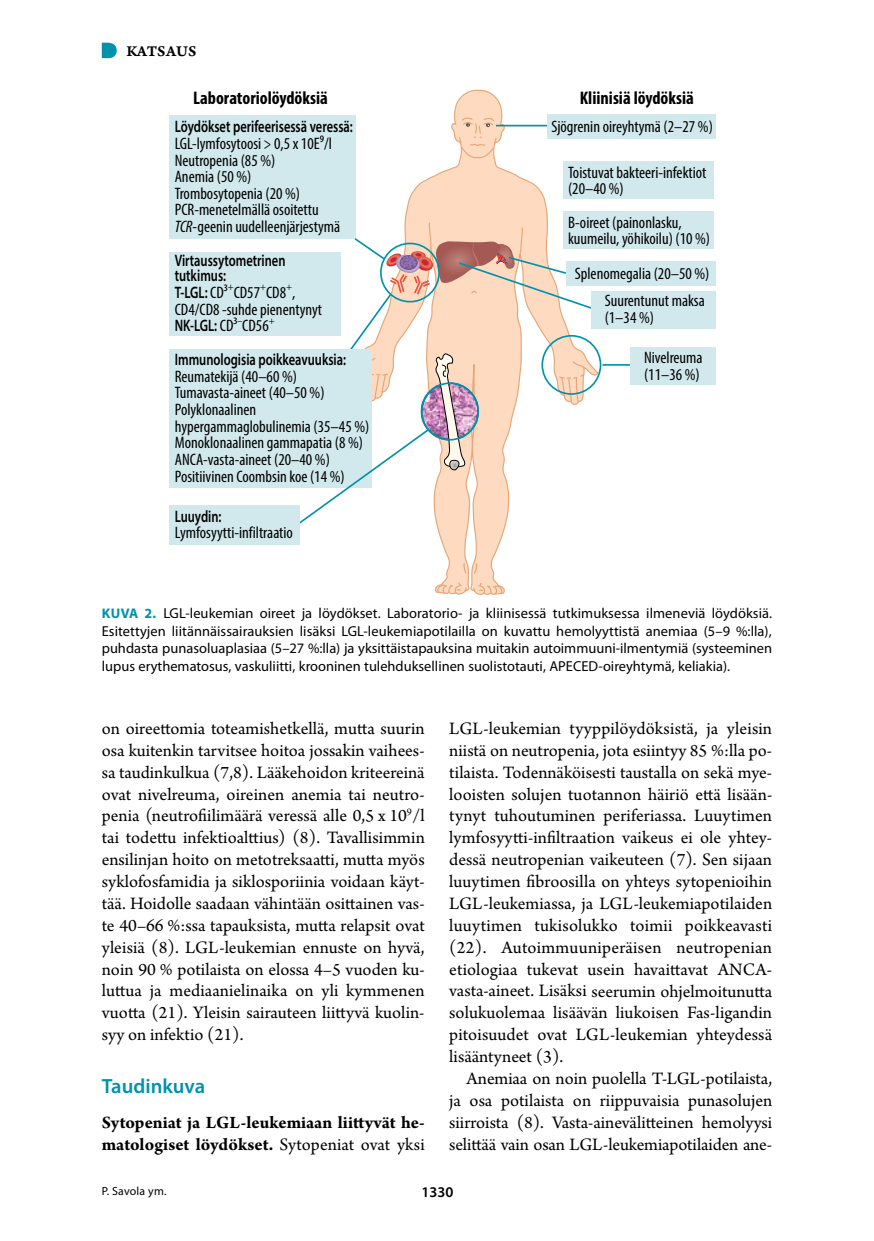
<style>
.page{position:relative;width:874px;height:1241px;background:#fff}
.page>*{position:absolute;margin:0;border:0;box-sizing:border-box;transform-origin:0 0}
.t1{font:600 20.65px "Myriad Pro";color:#0092ac}
.t2{font:18.38px/21.9px "Arno Pro";color:#000;text-align:justify}
.t3{font:700 18.38px/21.9px "Arno Pro";color:#000}
.t4{font:700 condensed 18.2px "Myriad Pro";color:#000}
.t5{font:condensed 16.62px/16.6px "Myriad Pro";color:#000}
.t6{font:600 16.62px/14.9px "Myriad Pro";color:#000;scale:.75 1}
.t7{font:15.75px "Arno Pro Smbd Caption";letter-spacing:.005em;color:#000}
.t8{font:600 14.88px "Myriad Pro";color:#000}
.t9{font:14.35px/17.5px "Myriad Pro";color:#000;text-align:justify}
.t10{font:11.9px "Myriad Pro";letter-spacing:.02em;color:#000}
.t11{font:condensed 9.97px "Myriad Pro";color:#000}
.s1{font-style:italic}
.s2{font-weight:600;font-stretch:normal}
.s3{font-weight:700;font-size:14px;color:#0092ac}
.s4{font-weight:400}
</style>
<div class="page">
<div style="left:169px;top:116px;width:186px;height:123px;background:#d1e8ed"></div>
<div style="left:169px;top:252px;width:171px;height:83px;background:#d1e8ed"></div>
<svg style="left:348px;top:89px;width:251px;height:505px"></svg>
<svg style="left:463px;top:561px;width:14px;height:14px"></svg>
<svg style="left:436px;top:581px;width:67px;height:14px"></svg>
<svg style="left:457px;top:117px;width:40px;height:42px"></svg>
<hr style="left:495px;top:125px;width:53px;height:1px;background:#0092ac">
<hr style="left:602px;top:364px;width:30px;height:1px;background:#0092ac">
<div style="left:169px;top:348px;width:202px;height:139px;background:#d1e8ed"></div>
<div style="left:546px;top:114px;width:169px;height:25px;background:#d1e8ed"></div>
<div style="left:565px;top:261px;width:150px;height:24px;background:#d1e8ed"></div>
<div style="left:591px;top:291px;width:124px;height:37px;background:#d1e8ed"></div>
<div style="left:630px;top:347px;width:85px;height:38px;background:#d1e8ed"></div>
<div style="left:563px;top:161px;width:150px;height:38px;background:#d1e8ed"></div>
<div style="left:563px;top:211px;width:150px;height:38px;background:#d1e8ed"></div>
<div style="left:169px;top:505px;width:131px;height:39px;background:#d1e8ed"></div>
<svg style="left:296px;top:221px;width:297px;height:305px"></svg>
<div style="left:420px;top:382px;width:59px;height:58px;border:2px solid #0092ac;border-radius:50%"></div>
<svg style="left:102px;top:43px;width:15px;height:15px"></svg>
<p class="t7" style="left:126px;top:41px;width:71px">KATSAUS</p>
<p class="t4" style="left:193px;top:86px;width:136px">Laboratoriolöydöksiä</p>
<p class="t4" style="left:579px;top:86px;width:115px">Kliinisiä löydöksiä</p>
<p class="t6" style="left:175px;top:119px;width:239px">Löydökset perifeerisessä veressä:</p>
<p class="t5" style="left:175px;top:135px;width:167px">LGL-lymfosytoosi &gt; 0,5 x 10E9/l<br>Neutropenia (85 %)<br>Anemia (50 %)<br>Trombosytopenia (20 %)<br>PCR-menetelmällä osoitettu<br><span class="s1">TCR</span>-geenin uudelleenjärjestymä</p>
<p class="t5" style="left:551px;top:118px;width:163px">Sjögrenin oireyhtymä (2–27 %)</p>
<p class="t5" style="left:567px;top:164px;width:140px">Toistuvat bakteeri-infektiot (20–40 %)</p>
<p class="t5" style="left:567px;top:213px;width:143px">B-oireet (painonlasku, kuumeilu, yöhikoilu) (10 %)</p>
<p class="t6" style="left:175px;top:253px;width:149px">Virtaussytometrinen tutkimus:</p>
<p class="t5" style="left:175px;top:284px;width:122px"><span class="s2">T-LGL:</span> CD3 CD57 CD8 ,</p>
<p class="t11" style="left:228px;top:281px;width:7px">+</p>
<p class="t11" style="left:260px;top:281px;width:7px">+</p>
<p class="t11" style="left:286px;top:281px;width:7px">+</p>
<p class="t5" style="left:175px;top:300px;width:149px">CD4/CD8 -suhde pienentynyt<br><span class="s2">NK-LGL:</span> CD3 CD56</p>
<p class="t11" style="left:237px;top:314px;width:6px">–</p>
<p class="t11" style="left:268px;top:314px;width:7px">+</p>
<p class="t6" style="left:175px;top:351px;width:230px">Immunologisia poikkeavuuksia:</p>
<p class="t5" style="left:175px;top:368px;width:196px">Reumatekijä (40–60 %)<br>Tumavasta-aineet (40–50 %)<br>Polyklonaalinen hypergammaglobulinemia (35–45 %)<br>Monoklonaalinen gammapatia (8 %)<br>ANCA-vasta-aineet (20–40 %)<br>Positiivinen Coombsin koe (14 %)</p>
<p class="t6" style="left:175px;top:508px;width:64px">Luuydin:</p>
<p class="t5" style="left:175px;top:524px;width:120px">Lymfosyytti-infiltraatio</p>
<p class="t5" style="left:574px;top:259px;width:136px;line-height:27.7px;text-align:right">Splenomegalia (20–50 %)<br>Suurentunut maksa</p>
<p class="t5" style="left:604px;top:309px;width:51px">(1–34 %)</p>
<p class="t5" style="left:643px;top:349px;width:60px">Nivelreuma (11–36 %)</p>
<p class="t9" style="left:102px;top:604px;width:671px"><span class="s3">KUVA 2.</span> LGL-leukemian oireet ja löydökset. Laboratorio- ja kliinisessä tutkimuksessa ilmeneviä löydöksiä.<br>Esitettyjen liitännäissairauksien lisäksi LGL-leukemiapotilailla on kuvattu hemolyyttistä anemiaa (5–9 %:lla), puhdasta punasoluaplasiaa (5–27 %:lla) ja yksittäistapauksina muitakin autoimmuuni-ilmentymiä (systeeminen lupus erythematosus, vaskuliitti, krooninen tulehduksellinen suolistotauti, APECED-oireyhtymä, keliakia).</p>
<p class="t2" style="left:102px;top:718px;width:324px">on oireettomia toteamishetkellä, mutta suurin osa kuitenkin tarvitsee hoitoa jossakin vaihees&shy;sa taudinkulkua (7,8). Lääkehoidon kriteereinä ovat nivelreuma, oireinen anemia tai neutro&shy;penia (neutrofiilimäärä veressä alle 0,5 x 10<sup>9</sup>/l tai todettu infektioalttius) (8). Tavallisimmin ensilinjan hoito on metotreksaatti, mutta myös syklofosfamidia ja siklosporiinia voidaan käyt&shy;tää. Hoidolle saadaan vähintään osittainen vas&shy;te 40–66 %:ssa tapauksista, mutta relapsit ovat yleisiä (8). LGL-leukemian ennuste on hyvä, noin 90 % potilaista on elossa 4–5 vuoden ku&shy;luttua ja mediaanielinaika on yli kymmenen vuotta (21). Yleisin sairauteen liittyvä kuolin&shy;syy on infektio (21).</p>
<p class="t1" style="left:102px;top:1072px;width:105px">Taudinkuva</p>
<p class="t3" style="left:102px;top:1112px;width:324px">Sytopeniat ja LGL-leukemiaan liittyvät he&shy;matologiset löydökset. <span class="s4">Sytopeniat ovat yksi</span></p>
<p class="t2" style="left:449px;top:718px;width:324px">LGL-leukemian tyyppilöydöksistä, ja yleisin niistä on neutropenia, jota esiintyy 85 %:lla po&shy;tilaista. Todennäköisesti taustalla on sekä mye&shy;looisten solujen tuotannon häiriö että lisään&shy;tynyt tuhoutuminen periferiassa. Luuytimen lymfosyytti-infiltraation vaikeus ei ole yhtey&shy;dessä neutropenian vaikeuteen (7). Sen sijaan luuytimen fibroosilla on yhteys sytopenioihin LGL-leukemiassa, ja LGL-leukemiapotilaiden luuytimen tukisolukko toimii poikkeavasti (22). Autoimmuuniperäisen neutropenian etiologiaa tukevat usein havaittavat ANCA&shy;vasta-aineet. Lisäksi seerumin ohjelmoitunutta solukuolemaa lisäävän liukoisen Fas-ligandin pitoisuudet ovat LGL-leukemian yhteydessä lisääntyneet (3).</p>
<p class="t2" style="left:449px;top:1068px;width:324px;text-indent:17px">Anemiaa on noin puolella T-LGL-potilaista, ja osa potilaista on riippuvaisia punasolujen siirroista (8). Vasta-ainevälitteinen hemolyysi selittää vain osan LGL-leukemiapotilaiden ane-</p>
<p class="t10" style="left:102px;top:1183px;width:66px">P. Savola ym.</p>
<p class="t8" style="left:421px;top:1182px;width:33px">1330</p>
</div>
